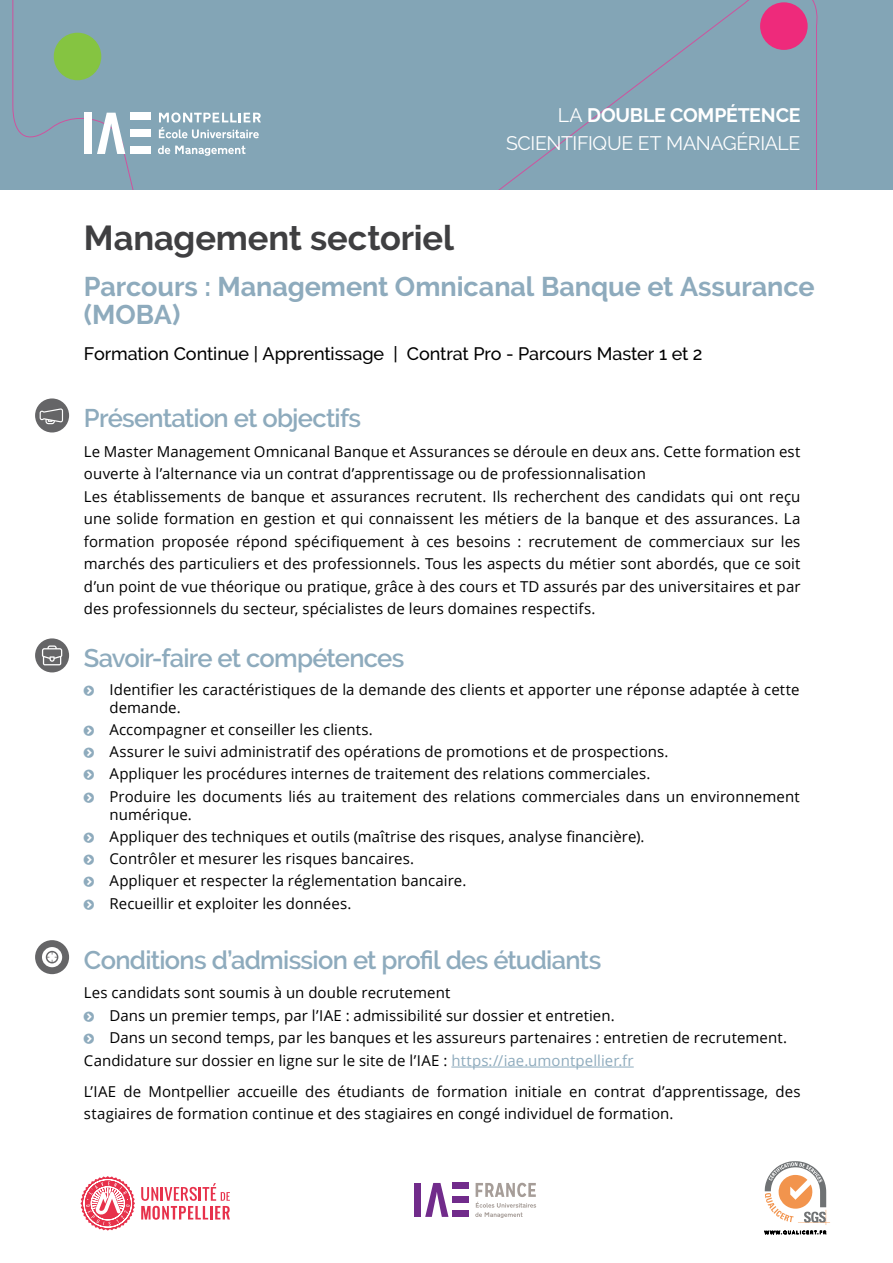
<style>
.page{position:relative;width:893px;height:1263px;background:#fff}
.page>*{position:absolute;margin:0;border:0;box-sizing:border-box;transform-origin:0 0}
.H1_TITRE_FORMATION{font:700 34.5px "Raleway";letter-spacing:-.005em;color:#3f3f41}
.H2_SOUS_TITRE{font:700 27px/28.5px "Raleway";color:#8eabbd}
.H4_ONGLET_G{font:600 25.5px "Raleway";letter-spacing:-.03em;color:#8eabbd}
.H4_ONGLET_D{font:19.5px/28.5px "Raleway";letter-spacing:-.02em;color:#fff;text-align:right}
.H2_SOUS_TITRE-2{font:500 18px "Raleway";letter-spacing:-.005em;color:#000}
.Paragraph{font:15px/22.5px "Open Sans";letter-spacing:.005em;color:#000}
.s1{font-weight:700}
.s2{color:#8eabbd}
</style>
<div class="page">
<div style="left:0;top:0;width:893px;height:190px;background:#83a5b6"></div>
<svg style="left:12px;top:0;width:806px;height:190px"></svg>
<svg style="left:141px;top:1183px;width:89px;height:37px"></svg>
<svg style="left:80px;top:1176px;width:55px;height:54px"></svg>
<div style="left:415px;top:1183px;width:6px;height:34px;background:#712b8b"></div>
<svg style="left:425px;top:1183px;width:23px;height:34px"></svg>
<div style="left:452px;top:1183px;width:17px;height:6px;background:#712b8b"></div>
<div style="left:452px;top:1211px;width:17px;height:6px;background:#712b8b"></div>
<div style="left:452px;top:1197px;width:17px;height:6px;background:#712b8b"></div>
<svg style="left:475px;top:1183px;width:61px;height:35px"></svg>
<svg style="left:765px;top:1231px;width:61px;height:3px"></svg>
<svg style="left:765px;top:1161px;width:65px;height:64px"></svg>
<div style="left:84px;top:113px;width:8px;height:41px;background:#fff"></div>
<svg style="left:97px;top:113px;width:28px;height:41px"></svg>
<div style="left:130px;top:113px;width:21px;height:7px;background:#fff"></div>
<div style="left:130px;top:147px;width:21px;height:7px;background:#fff"></div>
<div style="left:130px;top:130px;width:21px;height:7px;background:#fff"></div>
<svg style="left:158px;top:145px;width:88px;height:11px"></svg>
<svg style="left:159px;top:112px;width:102px;height:26px"></svg>
<svg style="left:35px;top:940px;width:34px;height:34px"></svg>
<svg style="left:42px;top:947px;width:20px;height:20px"></svg>
<svg style="left:35px;top:638px;width:34px;height:34px"></svg>
<svg style="left:42px;top:645px;width:20px;height:20px"></svg>
<svg style="left:35px;top:398px;width:34px;height:34px"></svg>
<svg style="left:40px;top:408px;width:23px;height:16px"></svg>
<hr style="left:451px;top:1067px;width:183px;height:1px;background:#8eabbd">
<p class="H4_ONGLET_D" style="left:506px;top:100px;width:296px">LA <span class="s1">DOUBLE COMPÉTENCE<br></span>SCIENTIFIQUE ET MANAGÉRIALE</p>
<p class="H1_TITRE_FORMATION" style="left:84px;top:218px;width:371px">Management sectoriel</p>
<p class="H2_SOUS_TITRE" style="left:84px;top:272px;width:732px">Parcours : Management Omnicanal Banque et Assurance (MOBA)</p>
<p class="H2_SOUS_TITRE-2" style="left:84px;top:344px;width:620px">Formation Continue | Apprentissage | Contrat Pro - Parcours Master 1 et 2</p>
<p class="H4_ONGLET_G" style="left:84px;top:404px;width:279px">Présentation et objectifs</p>
<p class="Paragraph" style="left:84px;top:440px;width:718px">Le Master Management Omnicanal Banque et Assurances se déroule en deux ans. Cette formation est ouverte à l’alternance via un contrat d’apprentissage ou de professionnalisation</p>
<p class="Paragraph" style="left:84px;top:485px;width:718px;text-align:justify">Les établissements de banque et assurances recrutent. Ils recherchent des candidats qui ont reçu une solide formation en gestion et qui connaissent les métiers de la banque et des assurances. La formation proposée répond spécifiquement à ces besoins : recrutement de commerciaux sur les marchés des particuliers et des professionnels. Tous les aspects du métier sont abordés, que ce soit d’un point de vue théorique ou pratique, grâce à des cours et TD assurés par des universitaires et par des professionnels du secteur, spécialistes de leurs domaines respectifs.</p>
<p class="H4_ONGLET_G" style="left:84px;top:644px;width:322px">Savoir-faire et compétences</p>
<p class="Paragraph" style="left:109px;top:680px;width:692px;line-height:18px">Identifier les caractéristiques de la demande des clients et apporter une réponse adaptée à cette demande.</p>
<p class="Paragraph" style="left:109px;top:718px;width:265px">Accompagner et conseiller les clients.</p>
<p class="Paragraph" style="left:109px;top:740px;width:560px">Assurer le suivi administratif des opérations de promotions et de prospections.</p>
<p class="Paragraph" style="left:109px;top:762px;width:543px">Appliquer les procédures internes de traitement des relations commerciales.</p>
<p class="Paragraph" style="left:109px;top:787px;width:692px;line-height:18px">Produire les documents liés au traitement des relations commerciales dans un environnement numérique.</p>
<p class="Paragraph" style="left:109px;top:825px;width:537px">Appliquer des techniques et outils (maîtrise des risques, analyse financière).</p>
<p class="Paragraph" style="left:109px;top:847px;width:306px">Contrôler et mesurer les risques bancaires.</p>
<p class="Paragraph" style="left:109px;top:869px;width:358px">Appliquer et respecter la réglementation bancaire.</p>
<p class="Paragraph" style="left:109px;top:891px;width:243px">Recueillir et exploiter les données.</p>
<p class="H4_ONGLET_G" style="left:84px;top:945px;width:519px">Conditions d’admission et profil des étudiants</p>
<p class="Paragraph" style="left:84px;top:981px;width:368px">Les candidats sont soumis à un double recrutement</p>
<p class="Paragraph" style="left:109px;top:1004px;width:507px">Dans un premier temps, par l’IAE : admissibilité sur dossier et entretien.</p>
<p class="Paragraph" style="left:109px;top:1026px;width:679px">Dans un second temps, par les banques et les assureurs partenaires : entretien de recrutement.</p>
<p class="Paragraph" style="left:84px;top:1049px;width:551px">Candidature sur dossier en ligne sur le site de l’IAE : <span class="s2">https://iae.umontpellier.fr</span></p>
<p class="Paragraph" style="left:84px;top:1080px;width:718px">L’IAE de Montpellier accueille des étudiants de formation initiale en contrat d’apprentissage, des stagiaires de formation continue et des stagiaires en congé individuel de formation.</p>
</div>
